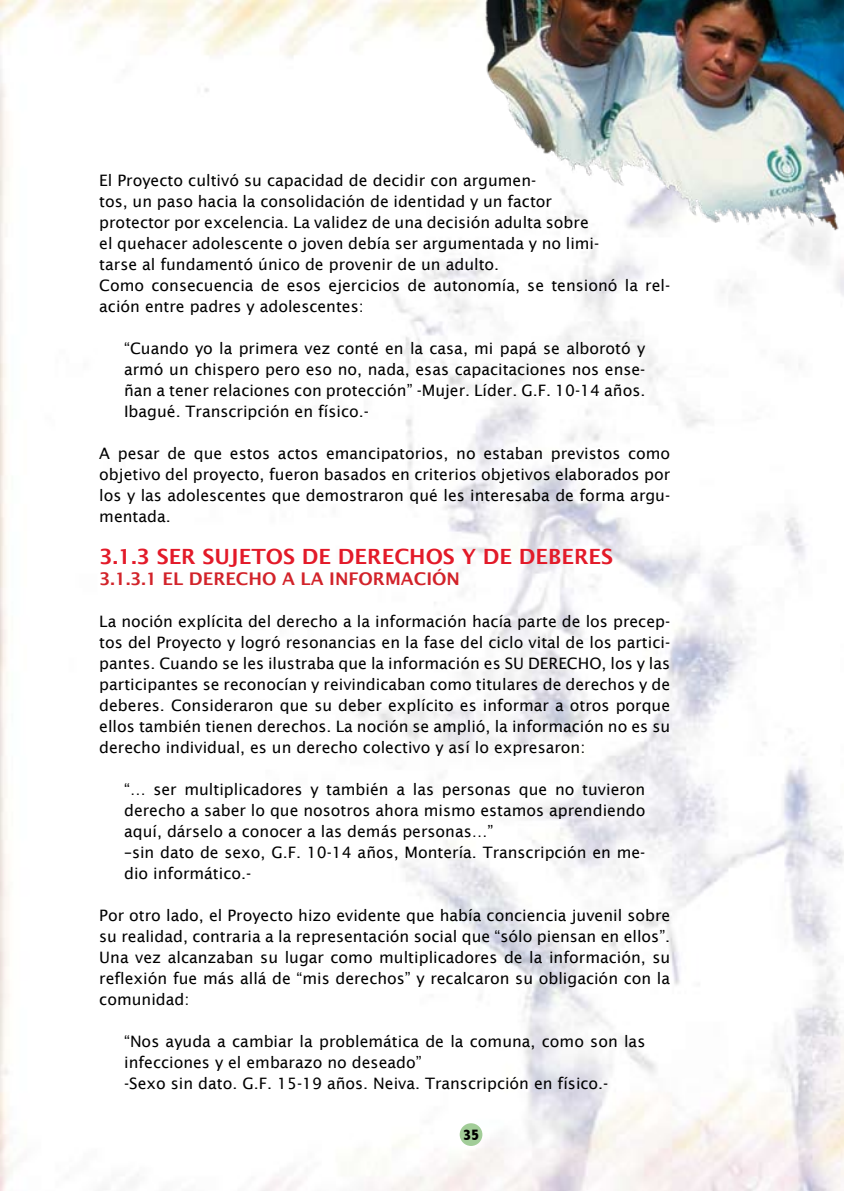
<style>
.page{position:relative;width:844px;height:1191px;background:#fff}
.page>*{position:absolute;margin:0;border:0;box-sizing:border-box;transform-origin:0 0}
.t1{font:600 21px "Lucida Sans";color:#e31a29}
.t2{font:600 17.5px "Lucida Sans";color:#d2232a}
.t3{font:15.75px/21px "Lucida Sans";color:#000;text-align:justify}
.t4{font:800 condensed 15.75px "Abadi";color:#000}
</style>
<div class="page">
<img style="left:0;top:0;width:843px;height:1191px">
<div style="left:459px;top:1123px;width:23px;height:23px;background:#a2cd98;border-radius:50%"></div>
<img style="left:460px;top:0;width:383px;height:249px">
<p class="t3" style="left:99px;top:170px;width:572px;text-align:left">El Proyecto cultivó su capacidad de decidir con argumen-<br>tos, un paso hacia la consolidación de identidad y un factor<br>protector por excelencia. La validez de una decisión adulta sobre<br>el quehacer adolescente o joven debía ser argumentada y no limi-<br>tarse al fundamentó único de provenir de un adulto.<br>Como consecuencia de esos ejercicios de autonomía, se tensionó la rel&shy;ación entre padres y adolescentes:</p>
<p class="t3" style="left:124px;top:338px;width:522px">“Cuando yo la primera vez conté en la casa, mi papá se alborotó y armó un chispero pero eso no, nada, esas capacitaciones nos ense&shy;ñan a tener relaciones con protección” -M ujer. Líder. G.F. 10-14 años.<br>Ibagué. Transcripción en físico.-</p>
<p class="t3" style="left:99px;top:443px;width:572px">A pesar de que estos actos emancipatorios, no estaban previstos como objetivo del proyecto, fueron basados en criterios objetivos elaborados por los y las adolescentes que demostraron qué les interesaba de forma argu&shy;mentada.</p>
<h1 class="t1" style="left:99px;top:544px;width:515px">3.1.3 SER SUJETOS DE DERECHOS Y DE DEBERES</h1>
<p class="t2" style="left:99px;top:569px;width:359px">3.1.3.1 EL DERECHO A LA IN FORMACIÓN</p>
<p class="t3" style="left:99px;top:611px;width:572px">La noción explícita del derecho a la información hacía parte de los precep&shy;tos del Proyecto y logró resonancias en la fase del ciclo vital de los partici&shy;pantes. Cuando se les ilustraba que la información es SU DERECHO, los y las participantes se reconocían y reivindicaban como titulares de derechos y de deberes. Consideraron que su deber explícito es informar a otros porque ellos también tienen derechos. La noción se amplió, la información no es su derecho individual, es un derecho colectivo y así lo expresaron:</p>
<p class="t3" style="left:124px;top:779px;width:522px;text-align:left">“… ser multiplicadores y también a las personas que no tuvieron derecho a saber lo que nosotros ahora mismo estamos aprendiendo aquí, dárselo a conocer a las demás personas…”<br>–sin dato de sexo, G.F. 10-14 años, Montería. Transcripción en me&shy;dio informático.-</p>
<p class="t3" style="left:99px;top:905px;width:572px">Por otro lado, el Proyecto hizo evidente que había conciencia juvenil sobre su realidad, contraria a la representación social que “sólo piensan en ellos”.<br>U na vez alcanzaban su lugar como multiplicadores de la información, su reflexión fue más allá de “mis derechos” y recalcaron su obligación con la comunidad:</p>
<p class="t3" style="left:124px;top:1031px;width:522px;text-align:left">“Nos ayuda a cambiar la problemática de la comuna, como son las infecciones y el embarazo no deseado”<br>-Sexo sin dato. G.F. 15-19 años. Neiva. Transcripción en físico.-</p>
<p class="t4" style="left:463px;top:1125px;width:18px">35</p>
</div>
